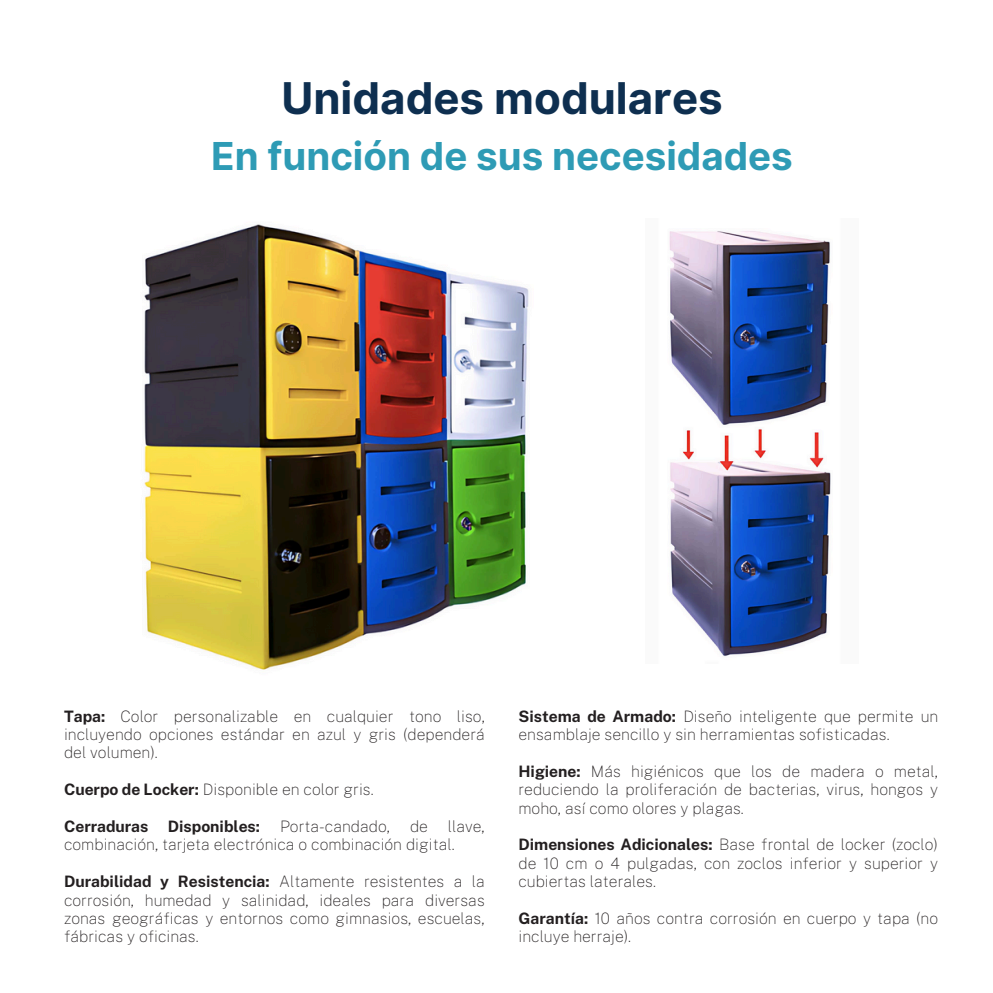
<style>
.page{position:relative;width:993px;height:993px;background:#fff}
.page>*{position:absolute;margin:0;border:0;box-sizing:border-box;transform-origin:0 0}
.t1{font:700 43.75px "Inter";color:#0e2f50}
.t2{font:700 38.5px "Inter";color:#2e9bb5}
.t3{font:100 15.75px/18.4px "Public Sans";color:#231f20;text-align:justify}
.t4{font:700 15.75px "Public Sans";color:#231f20}
.s1{font-weight:700}
</style>
<div class="page">
<img style="left:144px;top:224px;width:385px;height:446px">
<img style="left:669px;top:231px;width:162px;height:426px">
<h1 class="t1" style="left:281px;top:72px;width:442px">Unidades modulares</h1>
<h1 class="t2" style="left:211px;top:133px;width:583px">En función de sus necesidades</h1>
<p class="t3" style="left:64px;top:706px;width:422px"><span class="s1">Tapa:</span> Color personalizable en cualquier tono liso, incluyendo opciones estándar en azul y gris (dependerá del volumen).</p>
<p class="t3" style="left:64px;top:780px;width:311px"><span class="s1">Cuerpo de Locker:</span> Disponible en color gris.</p>
<p class="t4" style="left:64px;top:816px;width:197px">Cerraduras Disponibles:</p>
<p class="t3" style="left:280px;top:816px;width:111px">Porta-candado,</p>
<p class="t3" style="left:410px;top:816px;width:19px">de</p>
<p class="t3" style="left:64px;top:816px;width:422px;text-indent:384px">llave, combinación, tarjeta electrónica o combinación digital.</p>
<p class="t3" style="left:64px;top:872px;width:422px"><span class="s1">Durabilidad y Resistencia:</span> Altamente resistentes a la corrosión, humedad y salinidad, ideales para diversas zonas geográficas y entornos como gimnasios, escuelas, fábricas y oficinas.</p>
<p class="t3" style="left:518px;top:706px;width:421px"><span class="s1">Sistema de Armado:</span> Diseño inteligente que permite un ensamblaje sencillo y sin herramientas sofisticadas.</p>
<p class="t3" style="left:518px;top:761px;width:421px"><span class="s1">Higiene:</span> Más higiénicos que los de madera o metal, reduciendo la proliferación de bacterias, virus, hongos y moho, así como olores y plagas.</p>
<p class="t3" style="left:518px;top:835px;width:421px"><span class="s1">Dimensiones Adicionales:</span> Base frontal de locker (zoclo) de 10 cm o 4 pulgadas, con zoclos inferior y superior y cubiertas laterales.</p>
<p class="t3" style="left:518px;top:908px;width:421px"><span class="s1">Garantía:</span> 10 años contra corrosión en cuerpo y tapa (no incluye herraje).</p>
</div>
